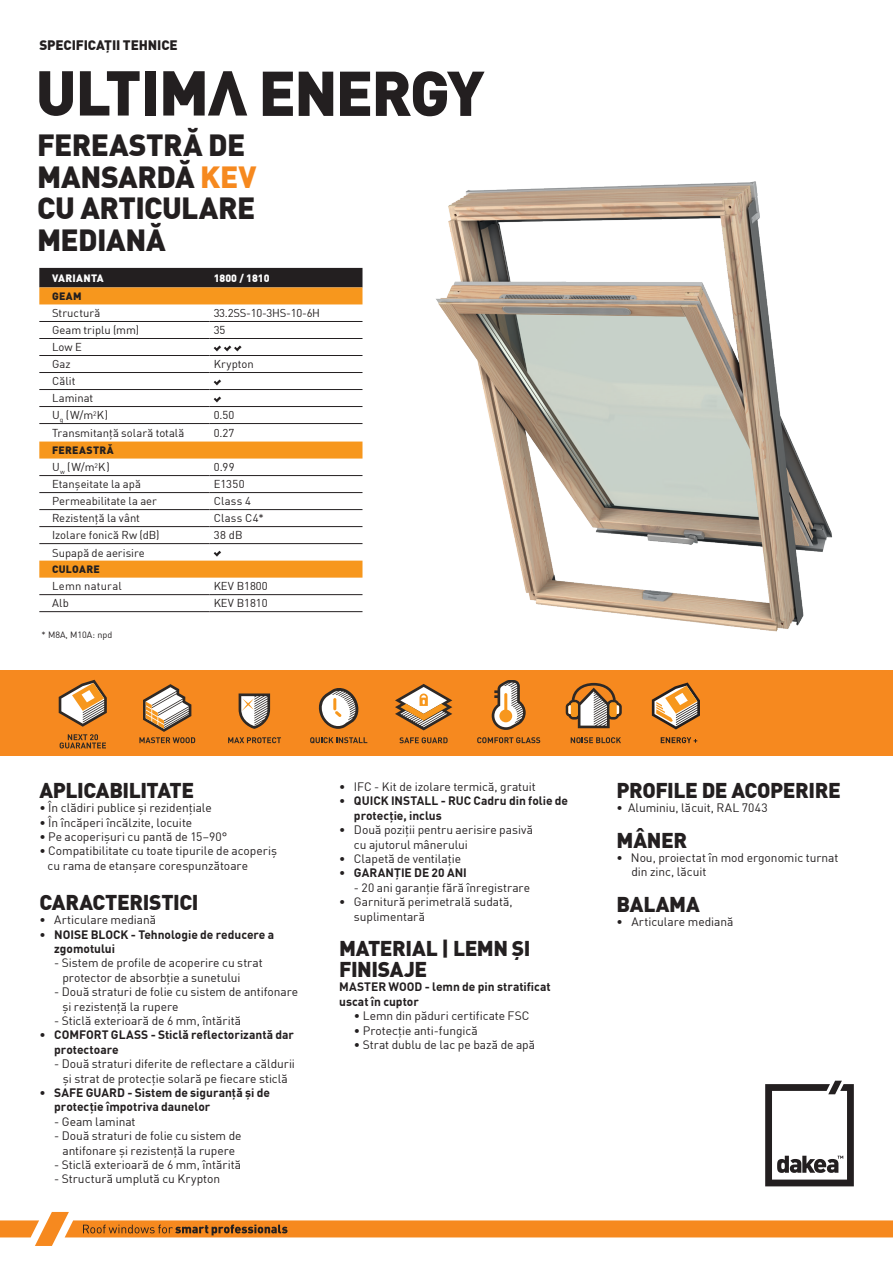
<style>
.page{position:relative;width:893px;height:1263px;background:#fff}
.page>*{position:absolute;margin:0;border:0;box-sizing:border-box;transform-origin:0 0}
.t1{font:900 62.25px "DIN Offc Pro";letter-spacing:-.035em;color:#231f20}
.t2{font:900 30px/31.5px "DIN Offc Pro";letter-spacing:-.015em;color:#231f20}
.t3{font:900 21px/21px "DIN Offc Pro";letter-spacing:-.02em;color:#231f20}
.t4{font:900 13.5px "DIN Offc Pro";letter-spacing:-.01em;color:#231f20}
.t5{font:12px/14.4px "DIN Offc Pro";letter-spacing:-.005em;color:#231f20}
.t6{font:700 12px/14.4px "DIN Offc Pro";color:#231f20}
.t7{font:11.25px "DIN Offc Pro";color:#231f20}
.t8{font:11.25px "DIN Offc Pro";letter-spacing:-.02em;color:#231f20}
.t9{font:900 10.5px "DIN Offc Pro";letter-spacing:.03em;color:#231f20}
.Paragraph_Style_1{font:900 10.5px "DIN Offc Pro";color:#fff}
.Paragraph_Style_1-2{font:900 10.5px "DIN Offc Pro";letter-spacing:.03em;color:#fff}
.t10{font:9px "DIN Offc Pro";color:#231f20}
.s1{color:#f6891f}
.s2{font-weight:400}
</style>
<div class="page">
<svg style="left:765px;top:1081px;width:89px;height:105px"></svg>
<svg style="left:0;top:1212px;width:893px;height:34px"></svg>
<div style="left:39px;top:268px;width:323px;height:19px;background:#231f20"></div>
<svg style="left:39px;top:287px;width:323px;height:291px"></svg>
<hr style="left:39px;top:475px;width:170px;height:1px;background:#231f20">
<hr style="left:209px;top:475px;width:153px;height:1px;background:#231f20">
<hr style="left:39px;top:492px;width:170px;height:1px;background:#231f20">
<hr style="left:209px;top:492px;width:153px;height:1px;background:#231f20">
<hr style="left:39px;top:509px;width:170px;height:1px;background:#231f20">
<hr style="left:209px;top:509px;width:153px;height:1px;background:#231f20">
<hr style="left:39px;top:526px;width:170px;height:1px;background:#231f20">
<hr style="left:209px;top:526px;width:153px;height:1px;background:#231f20">
<hr style="left:39px;top:543px;width:170px;height:1px;background:#231f20">
<hr style="left:39px;top:594px;width:170px;height:1px;background:#231f20">
<hr style="left:209px;top:594px;width:153px;height:1px;background:#231f20">
<hr style="left:39px;top:611px;width:170px;height:1px;background:#231f20">
<hr style="left:209px;top:611px;width:153px;height:1px;background:#231f20">
<hr style="left:39px;top:321px;width:170px;height:1px;background:#231f20">
<hr style="left:209px;top:321px;width:153px;height:1px;background:#231f20">
<hr style="left:39px;top:338px;width:170px;height:1px;background:#231f20">
<hr style="left:209px;top:338px;width:153px;height:1px;background:#231f20">
<hr style="left:39px;top:355px;width:170px;height:1px;background:#231f20">
<hr style="left:209px;top:355px;width:153px;height:1px;background:#231f20">
<hr style="left:39px;top:372px;width:170px;height:1px;background:#231f20">
<hr style="left:209px;top:372px;width:153px;height:1px;background:#231f20">
<hr style="left:39px;top:389px;width:170px;height:1px;background:#231f20">
<hr style="left:209px;top:389px;width:153px;height:1px;background:#231f20">
<hr style="left:39px;top:406px;width:170px;height:1px;background:#231f20">
<hr style="left:209px;top:406px;width:153px;height:1px;background:#231f20">
<hr style="left:39px;top:423px;width:170px;height:1px;background:#231f20">
<hr style="left:209px;top:423px;width:153px;height:1px;background:#231f20">
<hr style="left:209px;top:543px;width:153px;height:1px;background:#231f20">
<svg style="left:214px;top:345px;width:27px;height:6px"></svg>
<svg style="left:214px;top:379px;width:7px;height:6px"></svg>
<svg style="left:214px;top:396px;width:7px;height:6px"></svg>
<svg style="left:214px;top:551px;width:7px;height:5px"></svg>
<img style="left:436px;top:181px;width:396px;height:451px">
<svg style="left:39px;top:71px;width:34px;height:45px"></svg>
<svg style="left:80px;top:71px;width:60px;height:45px"></svg>
<div style="left:145px;top:71px;width:11px;height:45px;background:#231f20"></div>
<svg style="left:163px;top:71px;width:84px;height:45px"></svg>
<div style="left:0;top:671px;width:893px;height:85px;background:#f6891f"></div>
<svg style="left:139px;top:684px;width:56px;height:59px"></svg>
<svg style="left:239px;top:693px;width:31px;height:36px"></svg>
<svg style="left:228px;top:737px;width:53px;height:6px"></svg>
<svg style="left:399px;top:737px;width:49px;height:6px"></svg>
<svg style="left:395px;top:684px;width:57px;height:46px"></svg>
<svg style="left:318px;top:688px;width:41px;height:41px"></svg>
<svg style="left:310px;top:737px;width:57px;height:6px"></svg>
<svg style="left:59px;top:680px;width:48px;height:47px"></svg>
<svg style="left:60px;top:734px;width:46px;height:14px"></svg>
<svg style="left:477px;top:737px;width:63px;height:6px"></svg>
<svg style="left:492px;top:680px;width:34px;height:50px"></svg>
<svg style="left:571px;top:737px;width:50px;height:6px"></svg>
<svg style="left:566px;top:683px;width:56px;height:45px"></svg>
<svg style="left:661px;top:737px;width:36px;height:6px"></svg>
<svg style="left:652px;top:682px;width:48px;height:47px"></svg>
<p class="t4" style="left:39px;top:33px;width:140px">SPECIFICAŢII TEHNICE</p>
<p class="t1" style="left:258px;top:40px;width:228px">ENERGY</p>
<p class="t2" style="left:37px;top:125px;width:221px">FEREASTRĂ DE<br>MANSARDĂ <span class="s1">KEV<br></span>CU ARTICULARE<br>MEDIANĂ</p>
<p class="Paragraph_Style_1-2" style="left:52px;top:269px;width:53px">VARIANTA</p>
<p class="Paragraph_Style_1" style="left:214px;top:269px;width:57px">1800 / 1810</p>
<p class="t9" style="left:52px;top:287px;width:31px">GEAM</p>
<p class="t7" style="left:52px;top:304px;width:50px">Structură</p>
<p class="t8" style="left:214px;top:304px;width:108px">33.2SS-10-3HS-10-6H</p>
<p class="t7" style="left:52px;top:321px;width:89px">Geam triplu (mm)</p>
<p class="t7" style="left:214px;top:321px;width:13px">35</p>
<p class="t7" style="left:52px;top:338px;width:31px">Low E</p>
<p class="t7" style="left:52px;top:355px;width:20px">Gaz</p>
<p class="t7" style="left:214px;top:355px;width:42px">Krypton</p>
<p class="t7" style="left:52px;top:372px;width:25px">Călit</p>
<p class="t7" style="left:52px;top:389px;width:43px">Laminat</p>
<p class="t7" style="left:52px;top:406px;width:58px">U<sub>g</sub> (W/m<sup>2</sup>K)</p>
<p class="t7" style="left:214px;top:406px;width:22px">0.50</p>
<p class="t7" style="left:52px;top:424px;width:134px">Transmitanță solară totală</p>
<p class="t7" style="left:214px;top:424px;width:22px">0.27</p>
<p class="t9" style="left:52px;top:441px;width:63px">FEREASTRĂ</p>
<p class="t7" style="left:52px;top:458px;width:59px">U<sub>w</sub> (W/m<sup>2</sup>K)</p>
<p class="t7" style="left:214px;top:458px;width:23px">0.99</p>
<p class="t7" style="left:52px;top:475px;width:90px">Etanșeitate la apă</p>
<p class="t7" style="left:214px;top:475px;width:32px">E1350</p>
<p class="t7" style="left:52px;top:492px;width:106px">Permeabilitate la aer</p>
<p class="t7" style="left:214px;top:492px;width:39px">Class 4</p>
<p class="t7" style="left:52px;top:509px;width:89px">Rezistență la vânt</p>
<p class="t7" style="left:214px;top:509px;width:52px">Class C4*</p>
<p class="t7" style="left:52px;top:526px;width:109px">Izolare fonică Rw (dB)</p>
<p class="t7" style="left:214px;top:526px;width:30px">38 dB</p>
<p class="t7" style="left:52px;top:544px;width:94px">Supapă de aerisire</p>
<p class="t9" style="left:52px;top:560px;width:49px">CULOARE</p>
<p class="t7" style="left:52px;top:577px;width:71px">Lemn natural</p>
<p class="t7" style="left:214px;top:577px;width:56px">KEV B1800</p>
<p class="t7" style="left:52px;top:594px;width:18px">Alb</p>
<p class="t7" style="left:214px;top:594px;width:56px">KEV B1810</p>
<p class="t10" style="left:42px;top:628px;width:72px">* M8A, M10A: npd</p>
<p class="t3" style="left:39px;top:777px;width:156px">APLICABILITATE</p>
<p class="t5" style="left:39px;top:799px;width:174px">• În clădiri publice şi rezidenţiale</p>
<p class="t5" style="left:39px;top:814px;width:154px">• În încăperi încălzite, locuite</p>
<p class="t5" style="left:39px;top:828px;width:190px">• Pe acoperişuri cu pantă de 15–90°</p>
<p class="t5" style="left:48px;top:843px;width:231px;text-indent:-8px">• Compatibilitate cu toate tipurile de acoperiş cu rama de etanşare corespunzătoare</p>
<p class="t3" style="left:39px;top:888px;width:161px">CARACTERISTICI</p>
<p class="t5" style="left:39px;top:911px;width:118px">∙ Articulare mediană</p>
<p class="t6" style="left:54px;top:925px;width:221px;text-indent:-15px"><span class="s2">∙</span> NOISE BLOCK - Tehnologie de reducere a zgomotului</p>
<p class="t5" style="left:54px;top:955px;width:210px">- Sistem de profile de acoperire cu strat</p>
<p class="t5" style="left:62px;top:969px;width:180px">protector de absorbție a sunetului</p>
<p class="t5" style="left:54px;top:983px;width:246px">- Două straturi de folie cu sistem de antifonare</p>
<p class="t5" style="left:62px;top:998px;width:118px">și rezistență la rupere</p>
<p class="t5" style="left:54px;top:1012px;width:189px">- Sticlă exterioară de 6 mm, întărită</p>
<p class="t6" style="left:54px;top:1026px;width:241px;text-indent:-15px"><span class="s2">∙</span> COMFORT GLASS - Sticlă reflectorizantă dar protectoare</p>
<p class="t5" style="left:54px;top:1055px;width:242px">- Două straturi diferite de reflectare a căldurii</p>
<p class="t5" style="left:63px;top:1070px;width:227px">și strat de protecție solară pe fiecare sticlă</p>
<p class="t6" style="left:54px;top:1084px;width:217px;text-indent:-15px"><span class="s2">∙</span> SAFE GUARD - Sistem de siguranță și de protecție împotriva daunelor</p>
<p class="t5" style="left:54px;top:1113px;width:83px">- Geam laminat</p>
<p class="t5" style="left:54px;top:1127px;width:189px">- Două straturi de folie cu sistem de</p>
<p class="t5" style="left:62px;top:1142px;width:174px">antifonare și rezistență la rupere</p>
<p class="t5" style="left:54px;top:1156px;width:189px">- Sticlă exterioară de 6 mm, întărită</p>
<p class="t5" style="left:54px;top:1171px;width:167px">- Structură umplută cu Krypton</p>
<p class="t5" style="left:339px;top:778px;width:198px">∙ IFC - Kit de izolare termică, gratuit</p>
<p class="t6" style="left:354px;top:792px;width:216px;text-indent:-15px"><span class="s2">∙</span> QUICK INSTALL - RUC Cadru din folie de protecție, inclus</p>
<p class="t5" style="left:339px;top:821px;width:196px">∙ Două poziții pentru aerisire pasivă</p>
<p class="t5" style="left:354px;top:836px;width:115px">cu ajutorul mânerului</p>
<p class="t5" style="left:339px;top:850px;width:124px">∙ Clapetă de ventilație</p>
<p class="t6" style="left:339px;top:864px;width:129px"><span class="s2">∙</span> GARANȚIE DE 20 ANI</p>
<p class="t5" style="left:354px;top:879px;width:178px">- 20 ani garanție fără înregistrare</p>
<p class="t5" style="left:339px;top:893px;width:175px">∙ Garnitură perimetrală sudată,</p>
<p class="t5" style="left:354px;top:908px;width:73px">suplimentară</p>
<p class="t3" style="left:339px;top:935px;width:193px">MATERIAL | LEMN ȘI<br>FINISAJE</p>
<p class="t6" style="left:339px;top:978px;width:213px">MASTER WOOD - lemn de pin stratificat</p>
<p class="t6" style="left:339px;top:993px;width:81px">uscat în cuptor</p>
<p class="t5" style="left:354px;top:1007px;width:177px">• Lemn din păduri certificate FSC</p>
<p class="t5" style="left:354px;top:1022px;width:125px">• Protecție anti-fungică</p>
<p class="t5" style="left:354px;top:1036px;width:183px">• Strat dublu de lac pe bază de apă</p>
<p class="t3" style="left:616px;top:777px;width:226px">PROFILE DE ACOPERIRE</p>
<p class="t5" style="left:616px;top:799px;width:153px">• Aluminiu, lăcuit, RAL 7043</p>
<p class="t3" style="left:616px;top:826px;width:72px">MÂNER</p>
<p class="t5" style="left:631px;top:849px;width:209px;text-indent:-15px">• Nou, proiectat în mod ergonomic turnat din zinc, lăcuit</p>
<p class="t3" style="left:616px;top:891px;width:85px">BALAMA</p>
<p class="t5" style="left:616px;top:913px;width:118px">• Articulare mediană</p>
</div>
